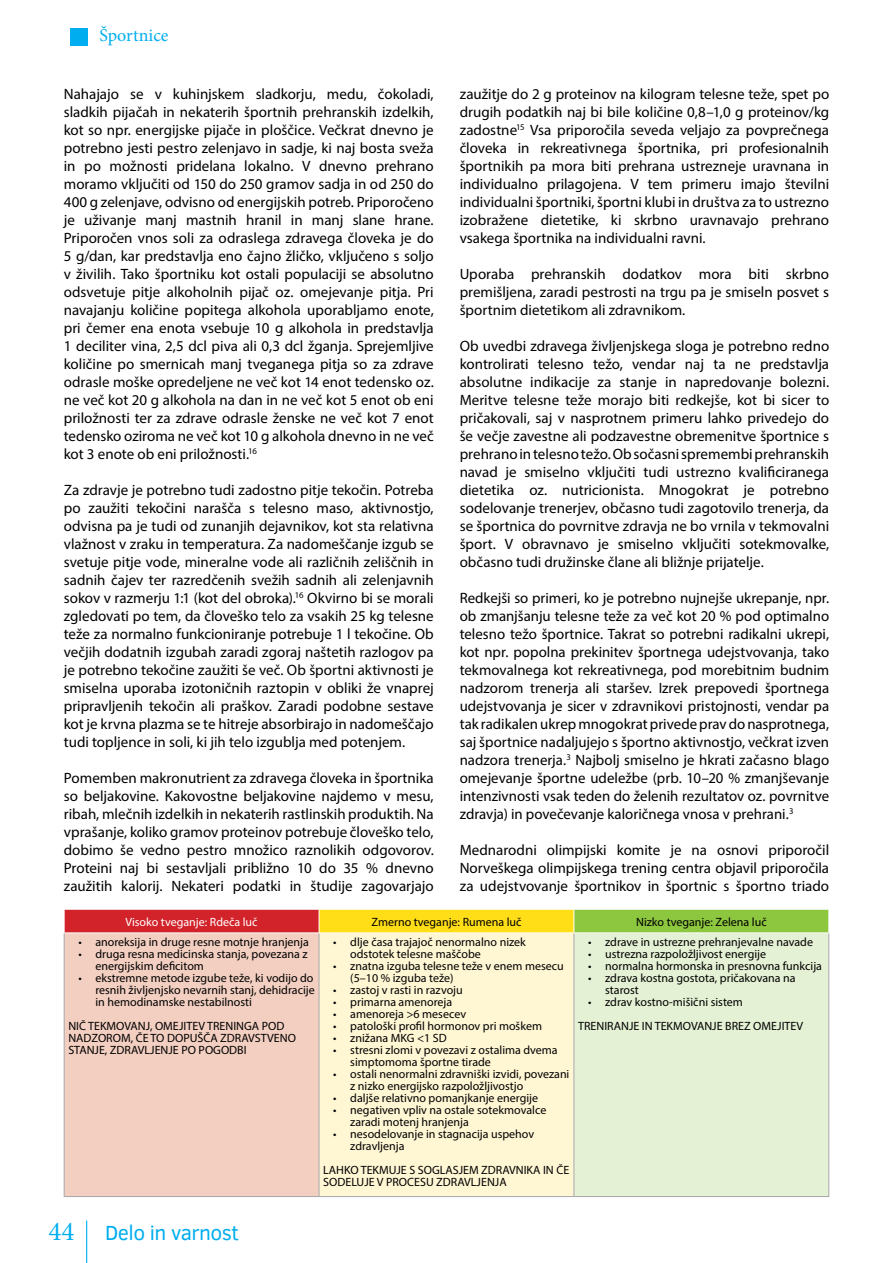
<style>
.page{position:relative;width:893px;height:1263px;background:#fff}
.page>*{position:absolute;margin:0;border:0;box-sizing:border-box;transform-origin:0 0}
.t1{font:21px "Clear Sans";letter-spacing:-.025em;color:#00aeef}
.t2{font:18px "Minion Pro";color:#00aeef}
.t3{font:15px/18px "Myriad Pro";color:#000;text-align:justify}
.t4{font:12px/12px "Myriad Pro";color:#000}
.t5{font:12px "Myriad Pro";color:#fff}
.s1{font-family:"Minion Pro";font-size:27px}
</style>
<div class="page">
<hr style="left:86px;top:1220px;width:1px;height:43px;background:#00aeef">
<div style="left:70px;top:29px;width:17px;height:17px;background:#00aeef"></div>
<div style="left:64px;top:909px;width:255px;height:24px;background:#d2232a"></div>
<div style="left:319px;top:909px;width:255px;height:24px;background:#ffde17"></div>
<div style="left:574px;top:909px;width:255px;height:24px;background:#8dc63f"></div>
<div style="left:64px;top:933px;width:255px;height:263px;background:#f3cfc1"></div>
<div style="left:319px;top:933px;width:255px;height:263px;background:#fff6d4"></div>
<div style="left:574px;top:933px;width:255px;height:263px;background:#e5f1d4"></div>
<svg style="left:319px;top:910px;width:1px;height:22px"></svg>
<svg style="left:574px;top:910px;width:1px;height:22px"></svg>
<hr style="left:319px;top:933px;width:1px;height:263px;background:#a7a9ac">
<hr style="left:574px;top:933px;width:1px;height:263px;background:#a7a9ac">
<hr style="left:64px;top:933px;width:1px;height:263px;background:#a7a9ac">
<hr style="left:828px;top:933px;width:1px;height:263px;background:#a7a9ac">
<hr style="left:64px;top:1196px;width:255px;height:1px;background:#a7a9ac">
<hr style="left:319px;top:1196px;width:255px;height:1px;background:#a7a9ac">
<hr style="left:574px;top:1196px;width:255px;height:1px;background:#a7a9ac">
<hr style="left:64px;top:909px;width:255px;height:1px;background:#fff">
<svg style="left:64px;top:910px;width:1px;height:22px"></svg>
<hr style="left:319px;top:909px;width:255px;height:1px;background:#fff">
<hr style="left:574px;top:909px;width:255px;height:1px;background:#fff">
<svg style="left:828px;top:910px;width:1px;height:22px"></svg>
<hr style="left:64px;top:932px;width:255px;height:1px;background:#fff">
<hr style="left:319px;top:932px;width:255px;height:1px;background:#fff">
<hr style="left:574px;top:932px;width:255px;height:1px;background:#fff">
<p class="t2" style="left:99px;top:23px;width:71px">Športnice</p>
<p class="t3" style="left:64px;top:85px;width:371px">Nahajajo se v kuhinjskem sladkorju, medu, čokoladi, sladkih pijačah in nekaterih športnih prehranskih izdelkih, kot so npr. energijske pijače in ploščice. Večkrat dnevno je potrebno jesti pestro zelenjavo in sadje, ki naj bosta sveža in po možnosti pridelana lokalno. V dnevno prehrano moramo vključiti od 150 do 250 gramov sadja in od 250 do 400 g zelenjave, odvisno od energijskih potreb. Priporočeno je uživanje manj mastnih hranil in manj slane hrane.<br>Priporočen vnos soli za odraslega zdravega človeka je do 5 g/dan, kar predstavlja eno čajno žličko, vključeno s soljo v živilih. Tako športniku kot ostali populaciji se absolutno odsvetuje pitje alkoholnih pijač oz. omejevanje pitja. Pri navajanju količine popitega alkohola uporabljamo enote, pri čemer ena enota vsebuje 10 g alkohola in predstavlja 1 deciliter vina, 2,5 dcl piva ali 0,3 dcl žganja. Sprejemljive količine po smernicah manj tveganega pitja so za zdrave odrasle moške opredeljene ne več kot 14 enot tedensko oz. ne več kot 20 g alkohola na dan in ne več kot 5 enot ob eni priložnosti ter za zdrave odrasle ženske ne več kot 7 enot tedensko oziroma ne več kot 10 g alkohola dnevno in ne več kot 3 enote ob eni priložnosti.<sup>16</sup></p>
<p class="t3" style="left:64px;top:481px;width:371px">Za zdravje je potrebno tudi zadostno pitje tekočin. Potreba po zaužiti tekočini narašča s telesno maso, aktivnostjo, odvisna pa je tudi od zunanjih dejavnikov, kot sta relativna vlažnost v zraku in temperatura. Za nadomeščanje izgub se svetuje pitje vode, mineralne vode ali različnih zeliščnih in sadnih čajev ter razredčenih svežih sadnih ali zelenjavnih sokov v razmerju 1:1 (kot del obroka).<sup>16</sup> Okvirno bi se morali zgledovati po tem, da človeško telo za vsakih 25 kg telesne teže za normalno funkcioniranje potrebuje 1 l tekočine. Ob večjih dodatnih izgubah zaradi zgoraj naštetih razlogov pa je potrebno tekočine zaužiti še več. Ob športni aktivnosti je smiselna uporaba izotoničnih raztopin v obliki že vnaprej pripravljenih tekočin ali praškov. Zaradi podobne sestave kot je krvna plazma se te hitreje absorbirajo in nadomeščajo tudi topljence in soli, ki jih telo izgublja med potenjem.</p>
<p class="t3" style="left:64px;top:769px;width:371px">Pomemben makronutrient za zdravega človeka in športnika so beljakovine. Kakovostne beljakovine najdemo v mesu, ribah, mlečnih izdelkih in nekaterih rastlinskih produktih. Na vprašanje, koliko gramov proteinov potrebuje človeško telo, dobimo še vedno pestro množico raznolikih odgovorov.<br>Proteini naj bi sestavljali približno 10 do 35 % dnevno zaužitih kalorij. Nekateri podatki in študije zagovarjajo</p>
<p class="t3" style="left:460px;top:85px;width:371px">zaužitje do 2 g proteinov na kilogram telesne teže, spet po drugih podatkih naj bi bile količine 0,8–1,0 g proteinov/kg zadostne<sup>15</sup> Vsa priporočila seveda veljajo za povprečnega človeka in rekreativnega športnika, pri profesionalnih športnikih pa mora biti prehrana ustrezneje uravnana in individualno prilagojena. V tem primeru imajo številni individualni športniki, športni klubi in društva za to ustrezno izobražene dietetike, ki skrbno uravnavajo prehrano vsakega športnika na individualni ravni.</p>
<p class="t3" style="left:460px;top:265px;width:371px">Uporaba prehranskih dodatkov mora biti skrbno premišljena, zaradi pestrosti na trgu pa je smiseln posvet s športnim dietetikom ali zdravnikom.</p>
<p class="t3" style="left:460px;top:337px;width:371px">Ob uvedbi zdravega življenjskega sloga je potrebno redno kontrolirati telesno težo, vendar naj ta ne predstavlja absolutne indikacije za stanje in napredovanje bolezni.<br>Meritve telesne teže morajo biti redkejše, kot bi sicer to pričakovali, saj v nasprotnem primeru lahko privedejo do še večje zavestne ali podzavestne obremenitve športnice s prehrano in telesno težo. Ob sočasni spremembi prehranskih navad je smiselno vključiti tudi ustrezno kvalificiranega dietetika oz. nutricionista. Mnogokrat je potrebno sodelovanje trenerjev, občasno tudi zagotovilo trenerja, da se športnica do povrnitve zdravja ne bo vrnila v tekmovalni šport. V obravnavo je smiselno vključiti sotekmovalke, občasno tudi družinske člane ali bližnje prijatelje.</p>
<p class="t3" style="left:460px;top:589px;width:371px">Redkejši so primeri, ko je potrebno nujnejše ukrepanje, npr. ob zmanjšanju telesne teže za več kot 20 % pod optimalno telesno težo športnice. Takrat so potrebni radikalni ukrepi, kot npr. popolna prekinitev športnega udejstvovanja, tako tekmovalnega kot rekreativnega, pod morebitnim budnim nadzorom trenerja ali staršev. Izrek prepovedi športnega udejstvovanja je sicer v zdravnikovi pristojnosti, vendar pa tak radikalen ukrep mnogokrat privede prav do nasprotnega, saj športnice nadaljujejo s športno aktivnostjo, večkrat izven nadzora trenerja.<sup>3</sup> Najbolj smiselno je hkrati začasno blago omejevanje športne udeležbe (prb. 10–20 % zmanjševanje intenzivnosti vsak teden do želenih rezultatov oz. povrnitve zdravja) in povečevanje kaloričnega vnosa v prehrani.<sup>3</sup></p>
<p class="t3" style="left:460px;top:841px;width:371px">Mednarodni olimpijski komite je na osnovi priporočil Norveškega olimpijskega trening centra objavil priporočila za udejstvovanje športnikov in športnic s športno triado</p>
<p class="t5" style="left:126px;top:914px;width:134px">Visoko tveganje: Rdeča luč</p>
<p class="t4" style="left:371px;top:915px;width:152px">Zmerno tveganje: Rumena luč</p>
<p class="t4" style="left:636px;top:915px;width:132px">Nizko tveganje: Zelena luč</p>
<p class="t4" style="left:78px;top:936px;width:232px">• anoreksija in druge resne motnje hranjenja</p>
<p class="t4" style="left:95px;top:948px;width:214px;text-indent:-17px">• druga resna medicinska stanja, povezana z energijskim deficitom</p>
<p class="t4" style="left:95px;top:972px;width:221px;text-align:justify;text-indent:-17px">• ekstremne metode izgube teže, ki vodijo do resnih življenjsko nevarnih stanj, dehidracije in hemodinamske nestabilnosti</p>
<p class="t4" style="left:68px;top:1020px;width:229px">NIČ TEKMOVANJ, OMEJITEV TRENINGA POD<br>NADZOROM, ČE TO DOPUŠČA ZDRAVSTVENO<br>STANJE, ZDRAVLJENJE PO POGODBI</p>
<p class="t4" style="left:350px;top:936px;width:177px;text-indent:-17px">• dlje časa trajajoč nenormalno nizek odstotek telesne maščobe</p>
<p class="t4" style="left:350px;top:960px;width:215px;text-indent:-17px">• znatna izguba telesne teže v enem mesecu (5–10 % izguba teže)</p>
<p class="t4" style="left:333px;top:984px;width:131px">• zastoj v rasti in razvoju</p>
<p class="t4" style="left:333px;top:996px;width:120px">• primarna amenoreja</p>
<p class="t4" style="left:333px;top:1008px;width:134px">• amenoreja &gt;6 mesecev</p>
<p class="t4" style="left:333px;top:1020px;width:210px">• patološki profil hormonov pri moškem</p>
<p class="t4" style="left:333px;top:1032px;width:115px">• znižana MKG &lt;1 SD</p>
<p class="t4" style="left:350px;top:1044px;width:209px;text-indent:-17px">• stresni zlomi v povezavi z ostalima dvema simptomoma športne tirade</p>
<p class="t4" style="left:350px;top:1068px;width:221px;text-indent:-17px">• ostali nenormalni zdravniški izvidi, povezani z nizko energijsko razpoložljivostjo</p>
<p class="t4" style="left:333px;top:1092px;width:206px">• daljše relativno pomanjkanje energije</p>
<p class="t4" style="left:350px;top:1104px;width:198px;text-indent:-17px">• negativen vpliv na ostale sotekmovalce zaradi motenj hranjenja</p>
<p class="t4" style="left:350px;top:1128px;width:185px;text-indent:-17px">• nesodelovanje in stagnacija uspehov zdravljenja</p>
<p class="t4" style="left:323px;top:1164px;width:247px">LAHKO TEKMUJE S SOGLASJEM ZDRAVNIKA IN ČE<br>SODELUJE V PROCESU ZDRAVLJENJA</p>
<p class="t4" style="left:588px;top:936px;width:226px">• zdrave in ustrezne prehranjevalne navade</p>
<p class="t4" style="left:588px;top:948px;width:179px">• ustrezna razpoložljivost energije</p>
<p class="t4" style="left:588px;top:960px;width:235px">• normalna hormonska in presnovna funkcija</p>
<p class="t4" style="left:605px;top:972px;width:192px;text-indent:-17px">• zdrava kostna gostota, pričakovana na starost</p>
<p class="t4" style="left:578px;top:990px;width:227px;line-height:24px;text-indent:10px">• zdrav kostno-mišični sistem<br>TRENIRANJE IN TEKMOVANJE BREZ OMEJITEV</p>
<h1 class="t1" style="left:48px;top:1219px;width:192px"><span class="s1">44</span> Delo in varnost</h1>
</div>
